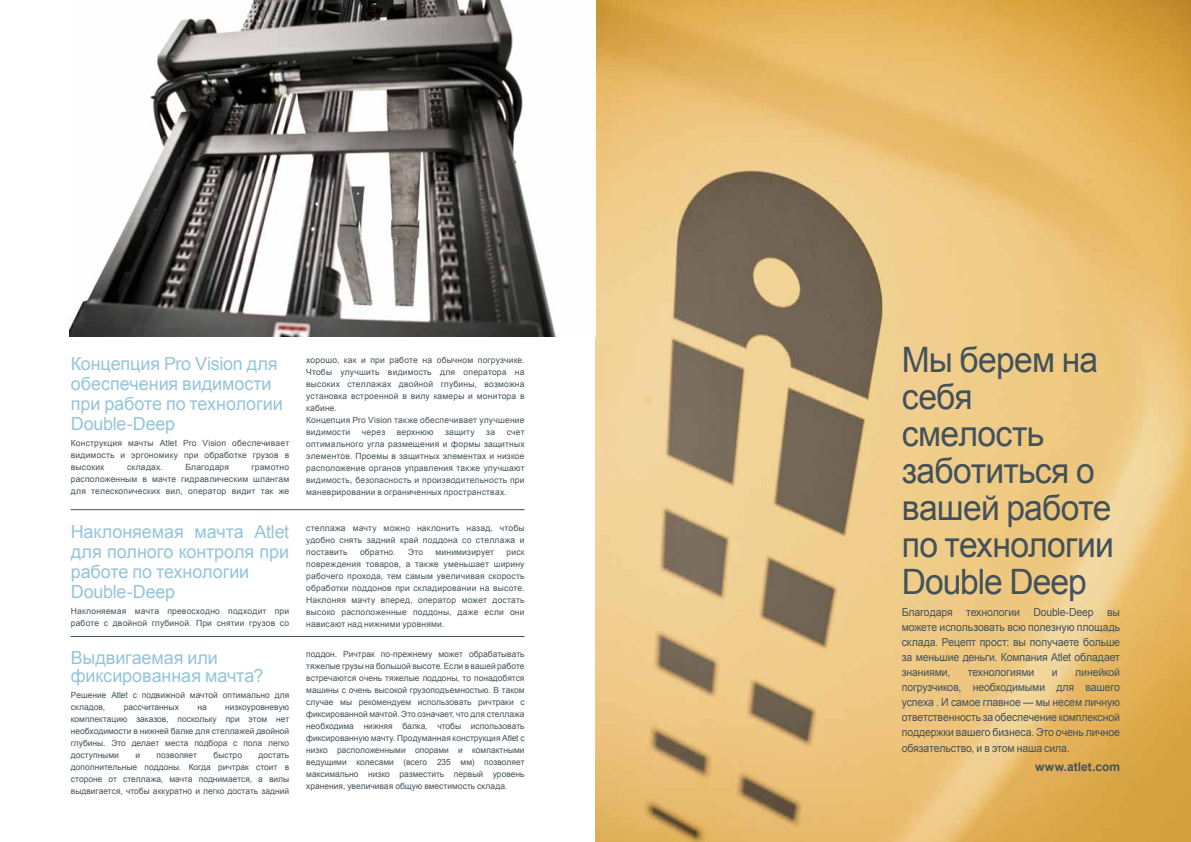
<style>
.page{position:relative;width:1191px;height:842px;background:#fff}
.page>*{position:absolute;margin:0;border:0;box-sizing:border-box;transform-origin:0 0}
.t1{font:35px/37px "Arial";letter-spacing:-.025em;color:#43525a;scale:.96 1}
.t2{font:18px/20px "Arial";letter-spacing:-.005em;color:#95c4da}
.t3{font:700 12px "Arial";letter-spacing:.005em;color:#43525a}
.t4{font:11px/15px "Arial";letter-spacing:-.01em;color:#43525a;text-align:justify;scale:.95 1}
.t5{font:8.5px/12px "Arial";letter-spacing:.02em;color:#43525a;text-align:justify}
.t6{font:8.5px/12px "Arial";color:#43525a}
.s1{font-size:9px}
.s2{font-size:12px}
</style>
<div class="page">
<img style="left:595px;top:0;width:596px;height:842px">
<img style="left:70px;top:0;width:486px;height:337px">
<hr style="left:71px;top:509px;width:453px;height:1px;background:#43525a">
<hr style="left:71px;top:636px;width:453px;height:1px;background:#43525a">
<h2 class="t2" style="left:71px;top:354px;width:213px">Концепция Pro Vision для обеспечения видимости при работе по технологии<br>Double-Deep</h2>
<p class="t5" style="left:71px;top:437px;width:220px">Конструкция мачты Atlet Pro Vision обеспечивает видимость и эргономику при обработке грузов в высоких</p>
<p class="t5" style="left:127px;top:461px;width:37px">складах.</p>
<p class="t5" style="left:185px;top:461px;width:45px">Благодаря</p>
<p class="t5" style="left:71px;top:461px;width:220px;text-indent:181px">грамотно расположенным в мачте гидравлическим шлангам для телескопических вил, оператор видит так же</p>
<h2 class="t2" style="left:71px;top:521px;width:220px">Наклоняемая мачта Atlet для полного контроля при работе по технологии<br>Double-Deep</h2>
<p class="t5" style="left:71px;top:605px;width:220px">Наклоняемая мачта превосходно подходит при работе с двойной глубиной. При снятии грузов со</p>
<h2 class="t2" style="left:71px;top:649px;width:194px;line-height:18px">Выдвигаемая или фиксированная мачта?</h2>
<p class="t6" style="left:71px;top:689px;width:220px">Решение Atlet с подвижной мачтой оптимально для складов,</p>
<p class="t5" style="left:71px;top:701px;width:220px;text-indent:154px">низкоуровневую комплектацию заказов, поскольку при этом нет необходимости в нижней балке для стеллажей двойной глубины. Это делает места подбора с пола легко доступными</p>
<p class="t6" style="left:124px;top:701px;width:57px">рассчитанных</p>
<p class="t5" style="left:197px;top:701px;width:11px">на</p>
<p class="t5" style="left:135px;top:749px;width:6px">и</p>
<p class="t5" style="left:157px;top:749px;width:42px">позволяет</p>
<p class="t5" style="left:214px;top:749px;width:30px">быстро</p>
<p class="t5" style="left:71px;top:749px;width:220px;text-indent:188px">достать дополнительные поддоны. Когда ричтрак стоит в стороне от стеллажа, мачта поднимается, а вилы выдвигается, чтобы аккуратно и легко достать задний</p>
<p class="t5" style="left:306px;top:354px;width:220px;text-align:left">хорошо, как и при работе на обычном погрузчике.<br>Чтобы улучшить видимость для оператора на высоких стеллажах двойной глубины, возможна установка встроенной в вилу камеры и монитора в кабине.<br>Концепция Pro Vision также обеспечивает улучшение видимости</p>
<p class="t5" style="left:306px;top:426px;width:220px;text-indent:200px">счет оптимального угла размещения и формы защитных элементов. Проемы в защитных элементах и низкое расположение органов управления также улучшают видимость, безопасность и производительность при маневрировании в ограниченных пространствах<span class="s1">.</span></p>
<p class="t5" style="left:362px;top:426px;width:25px">через</p>
<p class="t5" style="left:397px;top:426px;width:38px">верхнюю</p>
<p class="t5" style="left:445px;top:426px;width:31px">защиту</p>
<p class="t5" style="left:486px;top:426px;width:10px">за</p>
<p class="t5" style="left:306px;top:522px;width:220px">стеллажа мачту можно наклонить назад, чтобы удобно снять задний край поддона со стеллажа и поставить</p>
<p class="t5" style="left:360px;top:546px;width:37px">обратно.</p>
<p class="t5" style="left:408px;top:546px;width:17px">Это</p>
<p class="t5" style="left:435px;top:546px;width:60px">минимизирует</p>
<p class="t5" style="left:306px;top:546px;width:220px;text-indent:200px">риск повреждения товаров, а также уменьшает ширину рабочего прохода, тем самым увеличивая скорость обработки поддонов при складировании на высоте.<br>Наклоняя мачту вперед, оператор может достать высоко расположенные поддоны, даже если они нависают над нижними уровнями.</p>
<p class="t5" style="left:306px;top:648px;width:220px">поддон. Ричтрак по-прежнему может обрабатывать тяжелые грузы на большой высоте. Если в вашей работе встречаются очень тяжелые поддоны, то понадобятся машины с очень высокой грузоподъемностью. В таком случае мы рекомендуем использовать ричтраки с фиксированной мачтой. Это означает, что для стеллажа необходима нижняя балка, чтобы использовать фиксированную мачту. Продуманная конструкция Atlet с низко расположенными опорами и компактными ведущими колесами (всего 235 мм) позволяет максимально низко разместить первый уровень хранения, увеличивая общую вместимость склада.</p>
<h1 class="t1" style="left:901px;top:342px;width:222px">Мы берем на себя смелость заботиться о вашей работе по технологии<br>Double Deep</h1>
<p class="t4" style="left:901px;top:605px;width:231px">Благодаря технологии Double-Deep вы можете использовать всю полезную площадь склада. Рецепт прост: вы получаете больше за меньшие деньги. Компания Atlet обладает знаниями,</p>
<p class="t4" style="left:901px;top:665px;width:231px;text-indent:173px">линейкой погрузчиков, необходимыми для вашего успеха . И самое главное — мы несем личную ответственность за обеспечение комплексной поддержки вашего бизнеса. Это очень личное</p>
<p class="t4" style="left:901px;top:741px;width:179px">обязательство, и в этом наша сила<span class="s2">.</span></p>
<h3 class="t3" style="left:1035px;top:759px;width:86px">www.atlet.com</h3>
<p class="t4" style="left:968px;top:665px;width:71px">технологиями</p>
<p class="t4" style="left:1051px;top:665px;width:8px">и</p>
</div>
